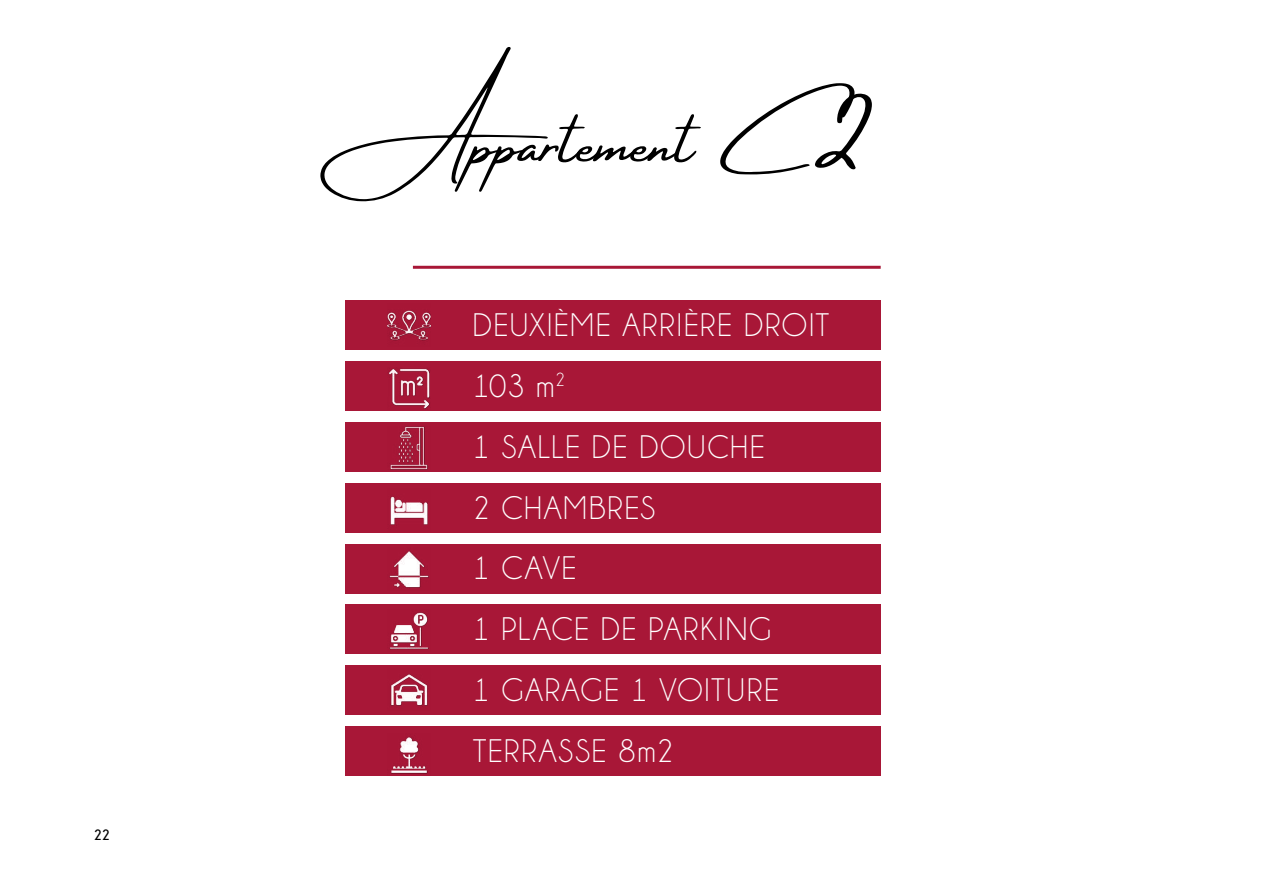
<style>
.page{position:relative;width:1263px;height:893px;background:#fff}
.page>*{position:absolute;margin:0;border:0;box-sizing:border-box;transform-origin:0 0}
.t1{font:67.5px "Amsterdam Four ttf";color:#000}
.t2{font:33px/60.9px "Champagne&Limousines";letter-spacing:.05em;color:#fff}
.t3{font:700 15px "Champagne&Limousines";color:#000}
</style>
<div class="page">
<hr style="left:413px;top:266px;width:468px;height:3px;background:#a81737">
<div style="left:345px;top:300px;width:536px;height:50px;background:#a81737"></div>
<div style="left:345px;top:361px;width:536px;height:50px;background:#a81737"></div>
<div style="left:345px;top:422px;width:536px;height:49px;background:#a81737"></div>
<div style="left:345px;top:483px;width:536px;height:49px;background:#a81737"></div>
<div style="left:345px;top:544px;width:536px;height:49px;background:#a81737"></div>
<div style="left:345px;top:605px;width:536px;height:49px;background:#a81737"></div>
<div style="left:345px;top:666px;width:536px;height:49px;background:#a81737"></div>
<div style="left:345px;top:726px;width:536px;height:50px;background:#a81737"></div>
<img style="left:388px;top:310px;width:42px;height:31px">
<img style="left:388px;top:368px;width:42px;height:42px">
<img style="left:390px;top:427px;width:38px;height:42px">
<img style="left:390px;top:496px;width:38px;height:30px">
<img style="left:389px;top:551px;width:40px;height:37px">
<img style="left:389px;top:612px;width:40px;height:38px">
<img style="left:390px;top:674px;width:38px;height:33px">
<img style="left:390px;top:737px;width:38px;height:37px">
<p class="t3" style="left:94px;top:826px;width:18px">22</p>
<h1 class="t1" style="left:368px;top:106px;width:492px">Appartement C2</h1>
<p class="t2" style="left:473px;top:295px;width:358px">DEUXIÈME ARRIÈRE DROIT<br>103 m<sup>2<br></sup>1 SALLE DE DOUCHE<br>2 CHAMBRES<br>1 CAVE<br>1 PLACE DE PARKING<br>1 GARAGE 1 VOITURE<br>TERRASSE 8m2</p>
</div>
